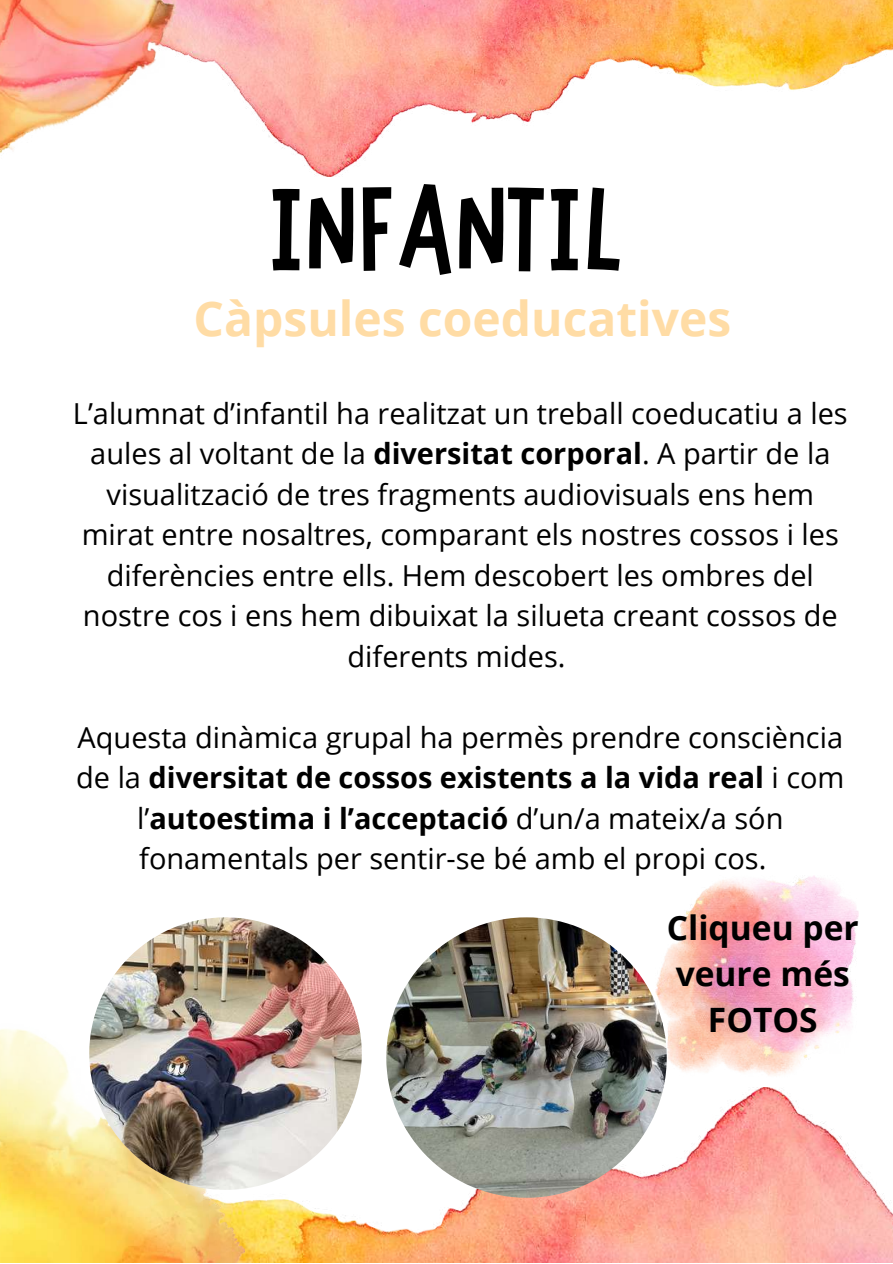
<style>
.page{position:relative;width:893px;height:1264px;background:#fff}
.page>*{position:absolute;margin:0;border:0;box-sizing:border-box;transform-origin:0 0}
.t1{font:119.85px "Marykate";color:#000}
.t2{font:700 48px "Open Sans";color:#ffdca5}
.t3{font:700 33.6px/46px "Open Sans";color:#000;text-align:center}
.t4{font:28.95px/40.5px "Open Sans";color:#000;text-align:center}
.s1{font-weight:700}
</style>
<div class="page">
<img style="left:209px;top:0;width:683px;height:177px">
<img style="left:415px;top:1087px;width:477px;height:175px">
<img style="left:0;top:1029px;width:415px;height:233px">
<img style="left:0;top:0;width:209px;height:153px">
<img style="left:666px;top:876px;width:192px;height:200px">
<img style="left:89px;top:917px;width:273px;height:272px">
<img style="left:386px;top:917px;width:280px;height:280px">
<h1 class="t1" style="left:268px;top:151px;width:359px">INFANTIL</h1>
<h2 class="t2" style="left:193px;top:284px;width:539px">Càpsules coeducatives</h2>
<p class="t4" style="left:73px;top:392px;width:776px">L’alumnat d’infantil ha realitzat un treball coeducatiu a les aules al voltant de la <span class="s1">diversitat corporal</span>. A partir de la visualització de tres fragments audiovisuals ens hem mirat entre nosaltres, comparant els nostres cossos i les diferències entre ells. Hem descobert les ombres del nostre cos i ens hem dibuixat la silueta creant cossos de diferents mides.</p>
<p class="t4" style="left:76px;top:716px;width:769px">Aquesta dinàmica grupal ha permès prendre consciència de la <span class="s1">diversitat de cossos existents a la vida real</span> i com l’<span class="s1">autoestima i l’acceptació</span> d’un/a mateix/a són fonamentals per sentir-se bé amb el propi cos.</p>
<p class="t3" style="left:666px;top:903px;width:193px">Cliqueu per veure més<br>FOTOS</p>
</div>
